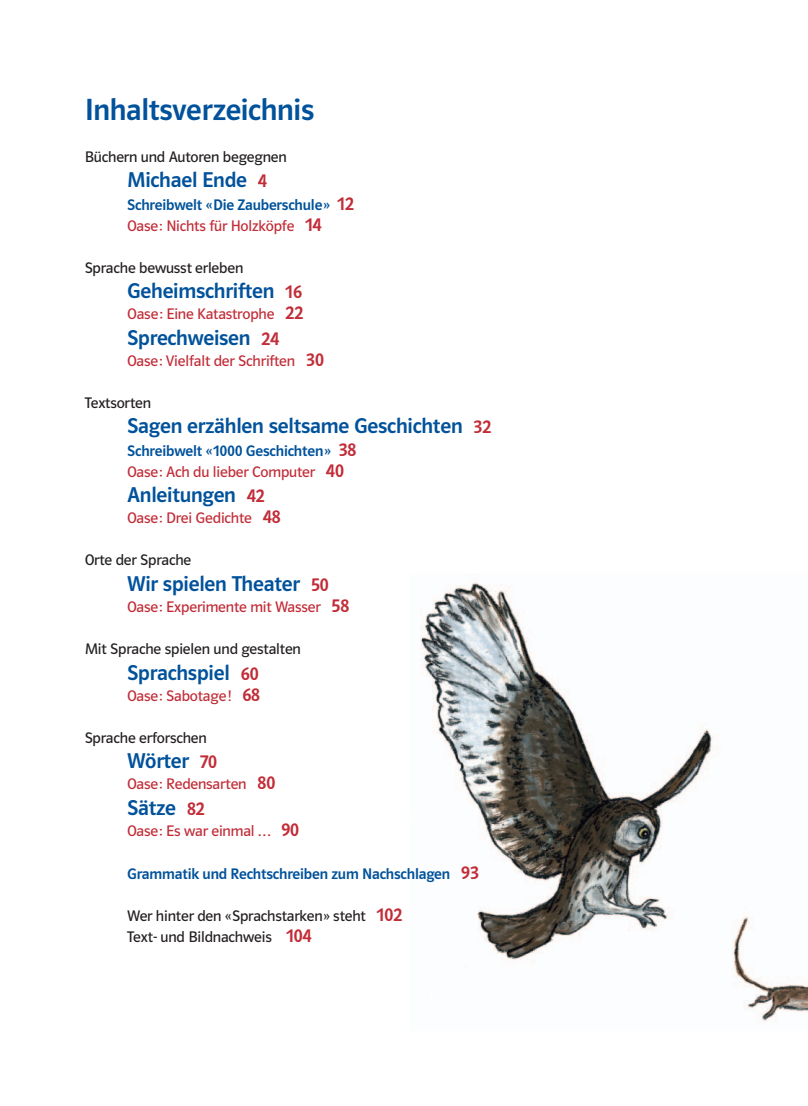
<style>
.page{position:relative;width:808px;height:1106px;background:#fff}
.page>*{position:absolute;margin:0;border:0;box-sizing:border-box;transform-origin:0 0}
.t1{font:30px "Polo MA Schweiz Krftg";letter-spacing:-.01em;color:#01529b}
.t2{font:21px "Polo MA Schweiz Krftg";letter-spacing:-.01em;color:#01529b}
.t3{font:15px "Polo MA Schweiz";letter-spacing:-.01em;color:#c12c37}
.t4{font:15px/21px "Polo MA Schweiz";letter-spacing:-.01em;color:#231f20}
.t5{font:15px "Polo MA Schweiz Krftg";letter-spacing:-.01em;color:#01529b}
.s1{font-size:18px;color:#c12c37}
.s2{font-family:"Polo MA Schweiz Krftg";font-size:18px}
.s3{font-family:"Polo MA Schweiz Krftg";font-size:18px;color:#c12c37}
</style>
<div class="page">
<img style="left:420px;top:582px;width:388px;height:440px">
<h1 class="t1" style="left:85px;top:98px;width:231px">Inhaltsverzeichnis</h1>
<p class="t4" style="left:85px;top:148px;width:204px">Büchern und Autoren begegnen</p>
<h2 class="t2" style="left:127px;top:172px;width:141px">Michael Ende <span class="s1">4</span></h2>
<p class="t5" style="left:127px;top:199px;width:228px">Schreibwelt «Die Zauberschule» <span class="s1">12</span></p>
<p class="t3" style="left:127px;top:220px;width:196px">Oase: Nichts für Holzköpfe <span class="s2">14</span></p>
<p class="t4" style="left:85px;top:259px;width:160px">Sprache bewusst erleben</p>
<h2 class="t2" style="left:127px;top:283px;width:176px">Geheimschriften <span class="s1">16</span></h2>
<p class="t3" style="left:127px;top:308px;width:178px">Oase: Eine Katastrophe <span class="s2">22</span></p>
<h2 class="t2" style="left:127px;top:330px;width:154px">Sprechweisen <span class="s1">24</span></h2>
<p class="t3" style="left:127px;top:355px;width:198px">Oase: Vielfalt der Schriften <span class="s2">30</span></p>
<p class="t4" style="left:85px;top:394px;width:68px">Textsorten</p>
<h2 class="t2" style="left:127px;top:418px;width:366px">Sagen erzählen seltsame Geschichten <span class="s1">32</span></h2>
<p class="t5" style="left:127px;top:445px;width:231px">Schreibwelt «1000 Geschichten» <span class="s1">38</span></p>
<p class="t3" style="left:127px;top:466px;width:218px">Oase: Ach du lieber Computer <span class="s2">40</span></p>
<h2 class="t2" style="left:127px;top:487px;width:139px">Anleitungen <span class="s1">42</span></h2>
<p class="t3" style="left:127px;top:512px;width:155px">Oase: Drei Gedichte <span class="s2">48</span></p>
<p class="t4" style="left:85px;top:551px;width:108px">Orte der Sprache</p>
<h2 class="t2" style="left:127px;top:576px;width:203px">Wir spielen Theater <span class="s1">50</span></h2>
<p class="t3" style="left:127px;top:601px;width:224px">Oase: Experimente mit Wasser <span class="s2">58</span></p>
<p class="t4" style="left:85px;top:640px;width:218px">Mit Sprache spielen und gestalten</p>
<h2 class="t2" style="left:127px;top:664px;width:133px">Sprachspiel <span class="s1">60</span></h2>
<p class="t3" style="left:127px;top:689px;width:135px">Oase: Sabotage! <span class="s2">68</span></p>
<p class="t4" style="left:85px;top:728px;width:124px">Sprache erforschen</p>
<h2 class="t2" style="left:127px;top:753px;width:92px">Wörter <span class="s1">70</span></h2>
<p class="t3" style="left:127px;top:778px;width:150px">Oase: Redensarten <span class="s2">80</span></p>
<h2 class="t2" style="left:127px;top:799px;width:79px">Sätze <span class="s1">82</span></h2>
<p class="t3" style="left:127px;top:824px;width:174px">Oase: Es war einmal ... <span class="s2">90</span></p>
<p class="t5" style="left:127px;top:868px;width:353px">Grammatik und Rechtschreiben zum Nachschlagen <span class="s1">93</span></p>
<p class="t4" style="left:127px;top:907px;width:277px">Wer hinter den «Sprachstarken» steht <span class="s3">102<br></span>Text- und Bildnachweis <span class="s3">104</span></p>
</div>
